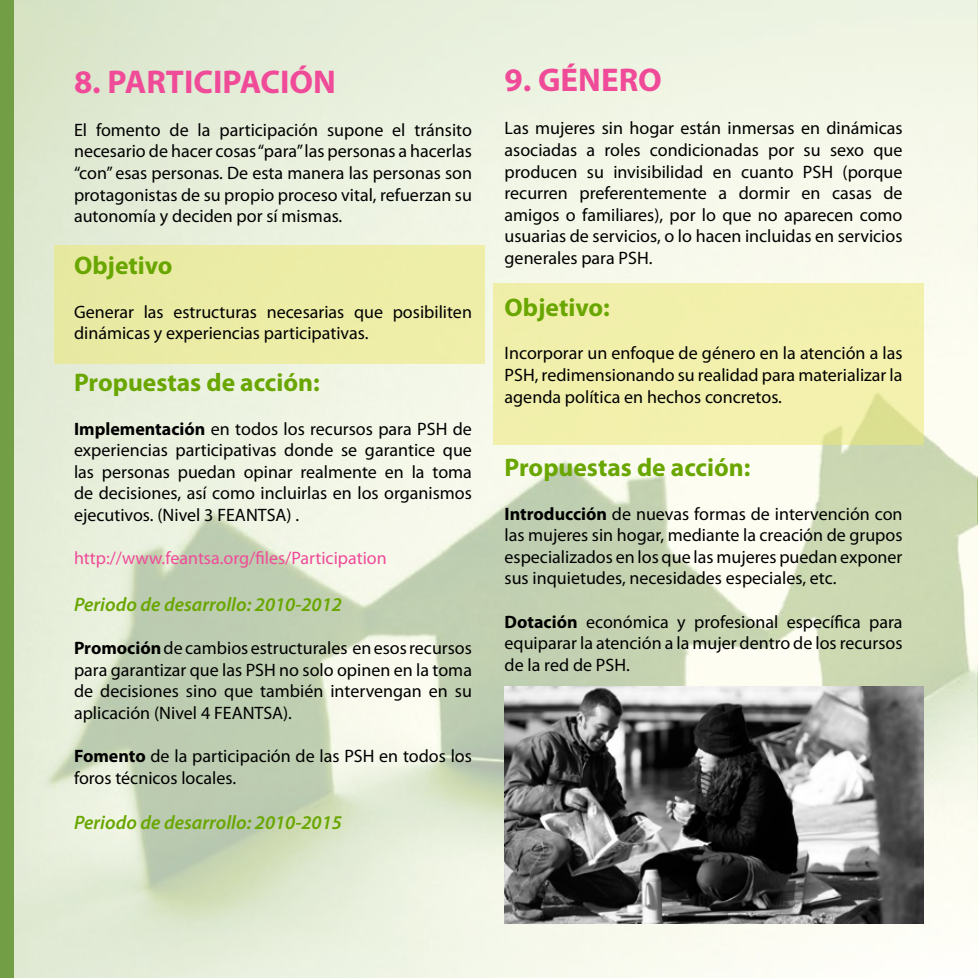
<style>
.page{position:relative;width:978px;height:978px;background:#fff}
.page>*{position:absolute;margin:0;border:0;box-sizing:border-box;transform-origin:0 0}
.t1{font:700 33px "Myriad Pro";color:#f04b98}
.t2{font:700 25.5px "Myriad Pro";color:#69a600}
.t3{font:italic 600 19.5px "Myriad Pro";color:#69a600}
.t4{font:18px/21.6px "Myriad Pro";color:#000;text-align:justify}
.t5{font:18px "Myriad Pro";color:#f04b98}
.s1{font-weight:700}
</style>
<div class="page">
<img style="left:13px;top:0;width:965px;height:978px">
<div style="left:0;top:0;width:13px;height:978px;background:#729e45"></div>
<div style="left:493px;top:283px;width:431px;height:161px;background:#f2f0ac"></div>
<div style="left:54px;top:245px;width:431px;height:119px;background:#ececa5"></div>
<img style="left:505px;top:686px;width:419px;height:238px">
<h1 class="t1" style="left:74px;top:60px;width:263px">8. PARTICIPACIÓN</h1>
<p class="t4" style="left:74px;top:119px;width:399px">El fomento de la participación supone el tránsito necesario de hacer cosas “para” las personas a hacerlas “con” esas personas. De esta manera las personas son protagonistas de su propio proceso vital, refuerzan su autonomía y deciden por sí mismas.</p>
<h2 class="t2" style="left:74px;top:249px;width:100px">Objetivo</h2>
<p class="t4" style="left:74px;top:300px;width:399px">Generar las estructuras necesarias que posibiliten dinámicas y experiencias participativas.</p>
<h2 class="t2" style="left:74px;top:366px;width:247px">Propuestas de acción:</h2>
<p class="t4" style="left:74px;top:417px;width:399px"><span class="s1">Implementación</span> en todos los recursos para PSH de experiencias participativas donde se garantice que las personas puedan opinar realmente en la toma de decisiones, así como incluirlas en los organismos ejecutivos. (Nivel 3 FEANTSA) .</p>
<p class="t5" style="left:74px;top:547px;width:314px">http://www.feantsa.org/files/Participation</p>
<p class="t3" style="left:74px;top:592px;width:269px">Periodo de desarrollo: 2010-2012</p>
<p class="t4" style="left:74px;top:637px;width:399px"><span class="s1">Promoción</span> de cambios estructurales en esos recursos para garantizar que las PSH no solo opinen en la toma de decisiones sino que también intervengan en su aplicación (Nivel 4 FEANTSA).</p>
<p class="t4" style="left:74px;top:745px;width:399px"><span class="s1">Fomento</span> de la participación de las PSH en todos los foros técnicos locales.</p>
<p class="t3" style="left:74px;top:810px;width:269px">Periodo de desarrollo: 2010-2015</p>
<h1 class="t1" style="left:505px;top:58px;width:159px">9. GÉNERO</h1>
<p class="t4" style="left:505px;top:117px;width:399px">Las mujeres sin hogar están inmersas en dinámicas asociadas a roles condicionadas por su sexo que producen su invisibilidad en cuanto PSH (porque recurren preferentemente a dormir en casas de amigos o familiares), por lo que no aparecen como usuarias de servicios, o lo hacen incluidas en servicios generales para PSH.</p>
<h2 class="t2" style="left:505px;top:291px;width:107px">Objetivo:</h2>
<p class="t4" style="left:505px;top:342px;width:400px">Incorporar un enfoque de género en la atención a las PSH, redimensionando su realidad para materializar la agenda política en hechos concretos.</p>
<h2 class="t2" style="left:505px;top:451px;width:247px">Propuestas de acción:</h2>
<p class="t4" style="left:505px;top:502px;width:399px"><span class="s1">Introducción</span> de nuevas formas de intervención con las mujeres sin hogar, mediante la creación de grupos especializados en los que las mujeres puedan exponer sus inquietudes, necesidades especiales, etc.</p>
<p class="t4" style="left:505px;top:610px;width:399px"><span class="s1">Dotación</span> económica y profesional específica para equiparar la atención a la mujer dentro de los recursos de la red de PSH.</p>
</div>
